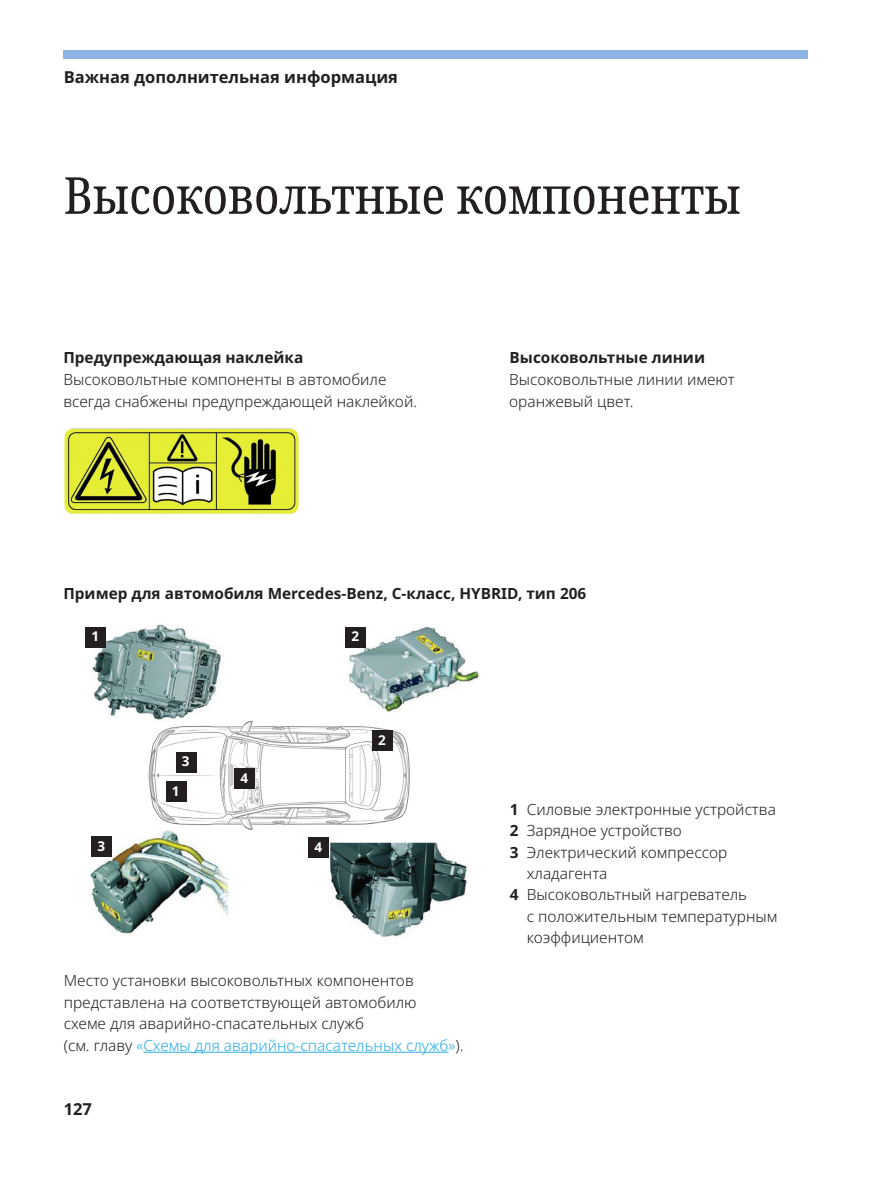
<style>
.page{position:relative;width:893px;height:1191px;background:#fff}
.page>*{position:absolute;margin:0;border:0;box-sizing:border-box;transform-origin:0 0}
.h1_34_34{font:condensed 51px "Noto Serif";color:#231f20}
.t1{font:700 16.5px "Noto Sans";color:#231f20}
.copyy_10_25_14{font:300 15.3px/21.5px "Noto Sans";color:#231f20}
.h3_10_25_12{font:700 15.3px "Noto Sans";color:#231f20}
.numbers{font:700 13.5px "Noto Sans";color:#fff}
.s1{color:#2babe3}
.s2{font-weight:700}
</style>
<div class="page">
<div style="left:64px;top:50px;width:744px;height:8px;background:#8db3e2"></div>
<hr style="left:143px;top:1051px;width:305px;height:1px;background:#2babe3">
<img style="left:64px;top:428px;width:234px;height:86px">
<img style="left:85px;top:624px;width:394px;height:314px">
<div style="left:85px;top:627px;width:21px;height:20px;background:#231f20"></div>
<div style="left:166px;top:781px;width:20px;height:21px;background:#231f20"></div>
<div style="left:372px;top:730px;width:21px;height:21px;background:#231f20"></div>
<div style="left:345px;top:627px;width:21px;height:20px;background:#231f20"></div>
<div style="left:176px;top:752px;width:20px;height:20px;background:#231f20"></div>
<div style="left:91px;top:836px;width:21px;height:21px;background:#231f20"></div>
<div style="left:308px;top:837px;width:21px;height:21px;background:#231f20"></div>
<div style="left:234px;top:768px;width:21px;height:20px;background:#231f20"></div>
<p class="t1" style="left:64px;top:66px;width:336px">Важная дополнительная информация</p>
<p class="h1_34_34" style="left:64px;top:160px;width:679px">Высоковольтные компоненты</p>
<p class="h3_10_25_12" style="left:63px;top:346px;width:241px">Предупреждающая наклейка</p>
<p class="h3_10_25_12" style="left:510px;top:346px;width:197px">Высоковольтные линии</p>
<p class="copyy_10_25_14" style="left:63px;top:369px;width:355px">Высоковольтные компоненты в автомобиле всегда снабжены предупреждающей наклейкой.</p>
<p class="copyy_10_25_14" style="left:509px;top:369px;width:227px">Высоковольтные линии имеют оранжевый цвет.</p>
<p class="h3_10_25_12" style="left:63px;top:582px;width:524px">Пример для автомобиля Mercedes-Benz, C-класс, HYBRID, тип 206</p>
<p class="numbers" style="left:91px;top:627px;width:9px">1</p>
<p class="numbers" style="left:351px;top:627px;width:9px">2</p>
<p class="numbers" style="left:182px;top:752px;width:9px">3</p>
<p class="numbers" style="left:172px;top:781px;width:9px">1</p>
<p class="numbers" style="left:240px;top:768px;width:9px">4</p>
<p class="numbers" style="left:97px;top:836px;width:9px">3</p>
<p class="numbers" style="left:314px;top:837px;width:9px">4</p>
<p class="numbers" style="left:378px;top:730px;width:9px">2</p>
<p class="copyy_10_25_14" style="left:64px;top:970px;width:401px">Место установки высоковольтных компонентов представлена на соответствующей автомобилю<br>схеме для аварийно-спасательных служб<br>(см. главу <span class="s1">«Схемы для аварийно-спасательных служб»</span>).</p>
<p class="t1" style="left:64px;top:1097px;width:30px">127</p>
<p class="copyy_10_25_14" style="left:510px;top:798px;width:268px"><span class="s2">1</span> Силовые электронные устройства</p>
<p class="copyy_10_25_14" style="left:510px;top:820px;width:174px"><span class="s2">2</span> Зарядное устройство</p>
<p class="copyy_10_25_14" style="left:527px;top:841px;width:202px;text-indent:-17px"><span class="s2">3</span> Электрический компрессор хладагента</p>
<p class="copyy_10_25_14" style="left:527px;top:884px;width:252px;text-indent:-17px"><span class="s2">4</span> Высоковольтный нагреватель<br>с положительным температурным коэффициентом</p>
</div>
